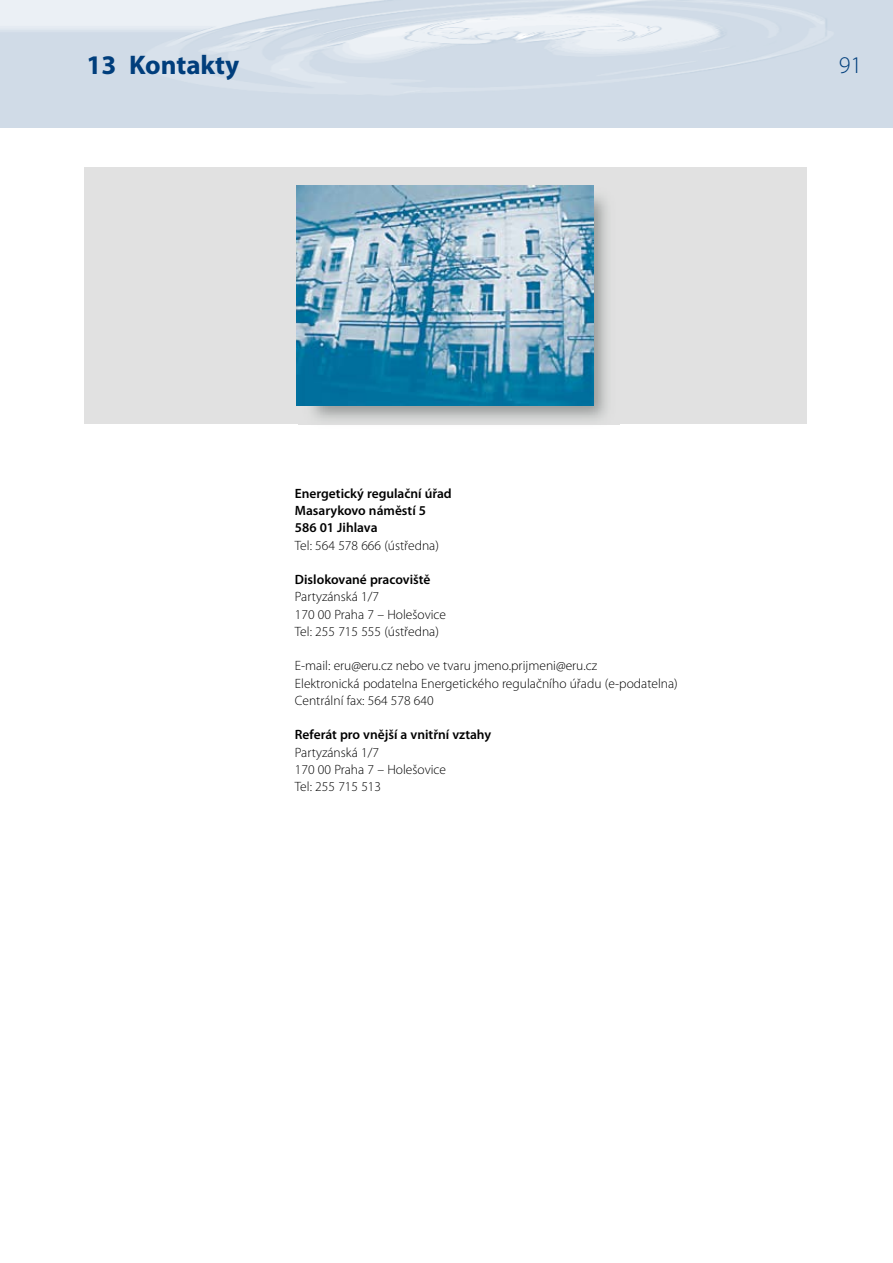
<style>
.page{position:relative;width:893px;height:1263px;background:#fff}
.page>*{position:absolute;margin:0;border:0;box-sizing:border-box;transform-origin:0 0}
.t1{font:700 27px "Myriad Pro";color:#003e7c}
.t2{font:300 24px "Myriad Pro";color:#003e7c}
.t3{font:300 13.5px/17.2px "Myriad Pro";color:#000}
.t4{font:600 13.5px/17.2px "Myriad Pro";color:#000}
</style>
<div class="page">
<div style="left:84px;top:167px;width:722px;height:257px;background:#e1e1e1"></div>
<img style="left:297px;top:185px;width:297px;height:221px">
<h1 class="t1" style="left:87px;top:47px;width:154px">13 Kontakty</h1>
<h2 class="t2" style="left:839px;top:50px;width:25px">91</h2>
<p class="t4" style="left:295px;top:484px;width:158px">Energetický regulační úřad<br>Masarykovo náměstí 5<br>586 01 Jihlava</p>
<p class="t3" style="left:295px;top:536px;width:146px">Tel: 564 578 666 (ústředna)</p>
<p class="t4" style="left:295px;top:571px;width:137px">Dislokované pracoviště</p>
<p class="t3" style="left:295px;top:588px;width:153px">Partyzánská 1/7<br>170 00 Praha 7 – Holešovice<br>Tel: 255 715 555 (ústředna)</p>
<p class="t3" style="left:295px;top:657px;width:384px">E-mail: eru@eru.cz nebo ve tvaru jmeno.prijmeni@eru.cz<br>Elektronická podatelna Energetického regulačního úřadu (e-podatelna)<br>Centrální fax: 564 578 640</p>
<p class="t4" style="left:295px;top:726px;width:198px">Referát pro vnější a vnitřní vztahy</p>
<p class="t3" style="left:295px;top:743px;width:153px">Partyzánská 1/7<br>170 00 Praha 7 – Holešovice<br>Tel: 255 715 513</p>
</div>
